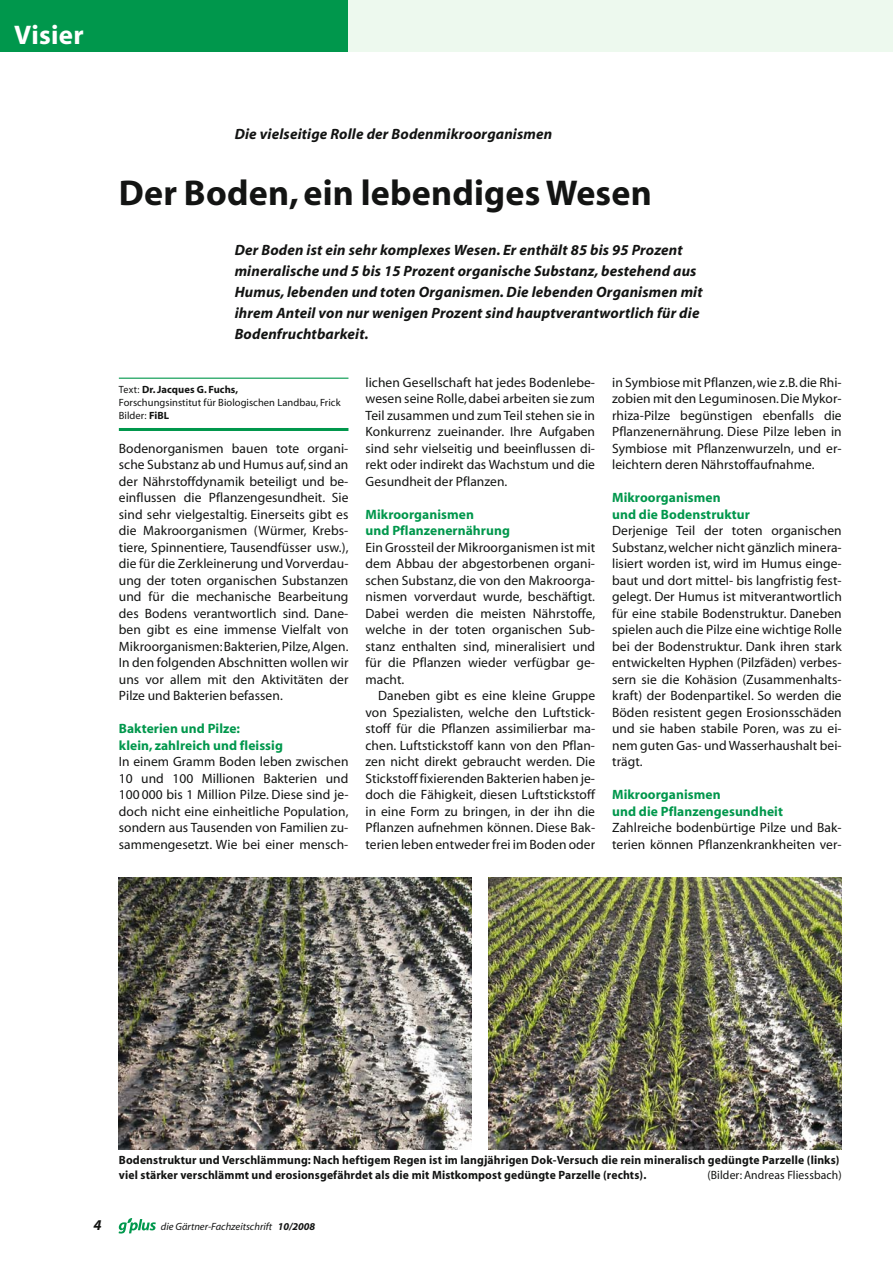
<style>
.page{position:relative;width:893px;height:1263px;background:#fff}
.page>*{position:absolute;margin:0;border:0;box-sizing:border-box;transform-origin:0 0}
.t1{font:700 36px "Myriad";letter-spacing:.005em;color:#131413}
.t2{font:700 27px "Myriad";letter-spacing:.01em;color:#fff}
.t3{font:italic 700 15px/21px "Myriad";letter-spacing:.01em;color:#131413}
.t4{font:13.5px/16.5px "Myriad";letter-spacing:.005em;color:#131413;text-align:justify}
.t5{font:700 13.5px/16.5px "Myriad";letter-spacing:.005em;color:#00974c}
.t6{font:700 12px/14.2px "Myriad";letter-spacing:.01em;color:#131413}
.t7{font:12px "Myriad";letter-spacing:.01em;color:#131413}
.t8{font:10.5px/13.4px "Myriad";letter-spacing:.005em;color:#131413;scale:.95 1}
.t9{font:italic 10.5px "Myriad";color:#131413}
.s1{font-weight:700}
</style>
<div class="page">
<div style="left:0;top:1px;width:348px;height:51px;background:#00974c"></div>
<div style="left:348px;top:1px;width:545px;height:51px;background:#edf9ee"></div>
<svg style="left:119px;top:1218px;width:37px;height:15px"></svg>
<hr style="left:119px;top:378px;width:229px;height:1px;background:#00974c">
<hr style="left:119px;top:428px;width:229px;height:3px;background:#00974c">
<img style="left:119px;top:877px;width:353px;height:272px">
<img style="left:489px;top:877px;width:353px;height:272px">
<h2 class="t2" style="left:14px;top:25px;width:71px">Visier</h2>
<p class="t3" style="left:235px;top:125px;width:319px">Die vielseitige Rolle der Bodenmikroorganismen</p>
<h1 class="t1" style="left:119px;top:179px;width:534px">Der Boden, ein lebendiges Wesen</h1>
<p class="t3" style="left:235px;top:241px;width:469px">Der Boden ist ein sehr komplexes Wesen. Er enthält 85 bis 95 Prozent mineralische und 5 bis 15 Prozent organische Substanz, bestehend aus Humus, lebenden und toten Organismen. Die lebenden Organismen mit ihrem Anteil von nur wenigen Prozent sind hauptverantwortlich für die Bodenfruchtbarkeit.</p>
<p class="t8" style="left:119px;top:383px;width:235px">Text: <span class="s1">Dr. Jacques G. Fuchs,<br></span>Forschungsinstitut für Biologischen Landbau, Frick<br>Bilder: <span class="s1">FiBL</span></p>
<p class="t4" style="left:119px;top:441px;width:231px">Bodenorganismen bauen tote organi&shy;sche Substanz ab und Humus auf,sind an der Nährstoffdynamik beteiligt und be&shy;einflussen die Pflanzengesundheit. Sie sind sehr vielgestaltig. Einerseits gibt es die Makroorganismen (Würmer, Krebs&shy;tiere, Spinnentiere, Tausendfüsser usw.), die für die Zerkleinerung und Vorverdau&shy;ung der toten organischen Substanzen und für die mechanische Bearbeitung des Bodens verantwortlich sind. Dane&shy;ben gibt es eine immense Vielfalt von Mikroorganismen:Bakterien,Pilze,Algen.<br>In den folgenden Abschnitten wollen wir uns vor allem mit den Aktivitäten der Pilze und Bakterien befassen.</p>
<p class="t5" style="left:119px;top:721px;width:166px">Bakterien und Pilze:<br>klein, zahlreich und fleissig</p>
<p class="t4" style="left:119px;top:754px;width:231px">In einem Gramm Boden leben zwischen 10 und 100 Millionen Bakterien und 100 000 bis 1 Million Pilze. Diese sind je&shy;doch nicht eine einheitliche Population, sondern aus Tausenden von Familien zu&shy;sammengesetzt. Wie bei einer mensch-</p>
<p class="t4" style="left:365px;top:375px;width:231px">lichen Gesellschaft hat jedes Bodenlebe&shy;wesen seine Rolle,dabei arbeiten sie zum Teil zusammen und zum Teil stehen sie in Konkurrenz zueinander. Ihre Aufgaben sind sehr vielseitig und beeinflussen di&shy;rekt oder indirekt das Wachstum und die Gesundheit der Pflanzen.</p>
<p class="t5" style="left:365px;top:507px;width:146px">Mikroorganismen<br>und Pflanzenernährung</p>
<p class="t4" style="left:365px;top:540px;width:231px">Ein Grossteil der Mikroorganismen ist mit dem Abbau der abgestorbenen organi&shy;schen Substanz, die von den Makroorga&shy;nismen vorverdaut wurde, beschäftigt.<br>Dabei werden die meisten Nährstoffe, welche in der toten organischen Sub&shy;stanz enthalten sind, mineralisiert und für die Pflanzen wieder verfügbar ge&shy;macht.</p>
<p class="t4" style="left:365px;top:688px;width:231px;text-indent:13px">Daneben gibt es eine kleine Gruppe von Spezialisten, welche den Luftstick&shy;stoff für die Pflanzen assimilierbar ma&shy;chen. Luftstickstoff kann von den Pflan&shy;zen nicht direkt gebraucht werden. Die Stickstoff fixierenden Bakterien haben je&shy;doch die Fähigkeit, diesen Luftstickstoff in eine Form zu bringen, in der ihn die Pflanzen aufnehmen können. Diese Bak&shy;terien leben entweder frei im Boden oder</p>
<p class="t4" style="left:612px;top:375px;width:231px">in Symbiose mit Pflanzen,wie z.B.die Rhi&shy;zobien mit den Leguminosen.Die Mykor&shy;rhiza-Pilze begünstigen ebenfalls die Pflanzenernährung. Diese Pilze leben in Symbiose mit Pflanzenwurzeln, und er&shy;leichtern deren Nährstoffaufnahme.</p>
<p class="t5" style="left:612px;top:490px;width:139px">Mikroorganismen<br>und die Bodenstruktur</p>
<p class="t4" style="left:612px;top:523px;width:231px">Derjenige Teil der toten organischen Substanz, welcher nicht gänzlich minera&shy;lisiert worden ist, wird im Humus einge&shy;baut und dort mittel- bis langfristig fest&shy;gelegt. Der Humus ist mitverantwortlich für eine stabile Bodenstruktur. Daneben spielen auch die Pilze eine wichtige Rolle bei der Bodenstruktur. Dank ihren stark entwickelten Hyphen (Pilzfäden) verbes&shy;sern sie die Kohäsion (Zusammenhalts&shy;kraft) der Bodenpartikel. So werden die Böden resistent gegen Erosionsschäden und sie haben stabile Poren, was zu ei&shy;nem guten Gas- und Wasserhaushalt bei&shy;trägt.</p>
<p class="t5" style="left:612px;top:787px;width:172px">Mikroorganismen<br>und die Pflanzengesundheit</p>
<p class="t4" style="left:612px;top:820px;width:231px">Zahlreiche bodenbürtige Pilze und Bak&shy;terien können Pflanzenkrankheiten ver-</p>
<p class="t6" style="left:119px;top:1154px;width:722px">Bodenstruktur und Verschlämmung: Nach heftigem Regen ist im langjährigen Dok-Versuch die rein mineralisch gedüngte Parzelle (links) viel stärker verschlämmt und erosionsgefährdet als die mit Mistkompost gedüngte Parzelle (rechts).</p>
<p class="t7" style="left:707px;top:1170px;width:136px">(Bilder: Andreas Fliessbach)</p>
<p class="t3" style="left:94px;top:1216px;width:10px">4</p>
<p class="t9" style="left:161px;top:1223px;width:156px">die Gärtner-Fachzeitschrift <span class="s1">10/2008</span></p>
</div>
